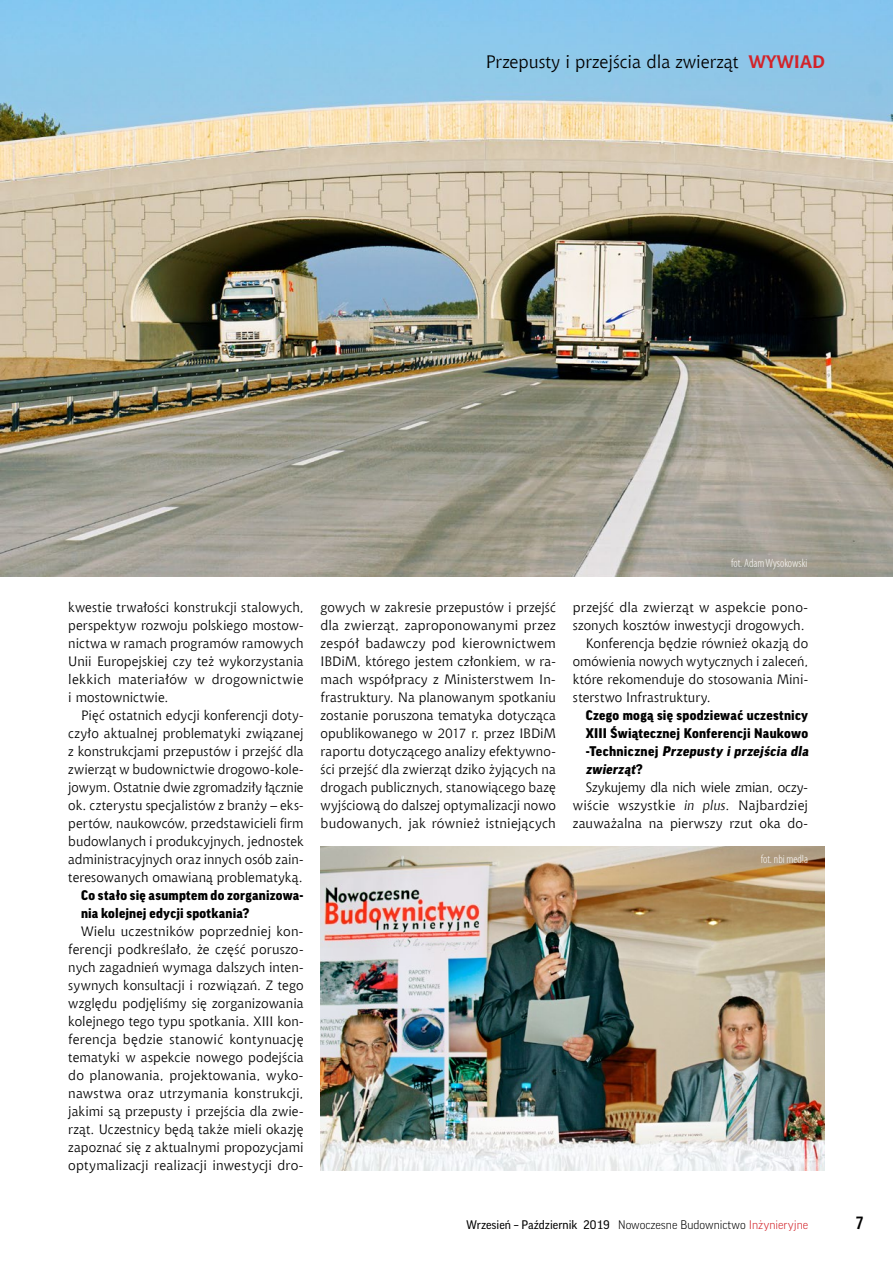
<style>
.page{position:relative;width:893px;height:1263px;background:#fff}
.page>*{position:absolute;margin:0;border:0;box-sizing:border-box;transform-origin:0 0}
.t1{font:18px "Chianti EU";color:#000}
.t2{font:700 18px "Aerton Cnd EFN";color:#000}
.t3{font:13.5px/18px "Chianti EU";letter-spacing:.01em;color:#000;text-align:justify}
.t4{font:900 13.5px/18px "Good Pro";letter-spacing:.02em;color:#000}
.t5{font:12px "Good Pro";color:#000}
.t6{font:300 condensed 12px "Myriad Pro";color:#fff}
.s1{font-weight:700;color:#d2232a}
.s2{font-style:italic}
.s3{font-weight:300}
.s4{font-weight:300;color:#d2232a}
</style>
<div class="page">
<img style="left:0;top:0;width:893px;height:576px">
<img style="left:321px;top:846px;width:504px;height:324px">
<h1 class="t1" style="left:486px;top:51px;width:277px">Przepusty i przejścia dla zwierząt <span class="s1">WYWIAD</span></h1>
<p class="t3" style="left:68px;top:598px;width:237px">kwestie trwałości konstrukcji stalowych, perspektyw rozwoju polskiego mostow&shy;nictwa w ramach programów ramowych Unii Europejskiej czy też wykorzystania lekkich materiałów w drogownictwie i mostownictwie.</p>
<p class="t3" style="left:68px;top:706px;width:237px;text-indent:13px">Pięć ostatnich edycji konferencji doty&shy;czyło aktualnej problematyki związanej z konstrukcjami przepustów i przejść dla zwierząt w budownictwie drogowo-kole&shy;jowym. Ostatnie dwie zgromadziły łącznie ok. czterystu specjalistów z branży – eks&shy;pertów, naukowców, przedstawicieli firm budowlanych i produkcyjnych, jednostek administracyjnych oraz innych osób zain&shy;teresowanych omawianą problematyką.</p>
<p class="t4" style="left:81px;top:886px;width:224px">Co stało się asumptem do zorganizowa&shy;nia kolejnej edycji spotkania?</p>
<p class="t3" style="left:68px;top:922px;width:237px;text-indent:13px">Wielu uczestników poprzedniej kon&shy;ferencji podkreślało, że część poruszo&shy;nych zagadnień wymaga dalszych inten&shy;sywnych konsultacji i rozwiązań. Z tego względu podjęliśmy się zorganizowania kolejnego tego typu spotkania. XIII kon&shy;ferencja będzie stanowić kontynuację tematyki w aspekcie nowego podejścia do planowania, projektowania, wyko&shy;nawstwa oraz utrzymania konstrukcji, jakimi są przepusty i przejścia dla zwie&shy;rząt. Uczestnicy będą także mieli okazję zapoznać się z aktualnymi propozycjami optymalizacji realizacji inwestycji dro-</p>
<p class="t6" style="left:731px;top:556px;width:78px">fot. Adam Wysokowski</p>
<p class="t3" style="left:321px;top:598px;width:237px">gowych w zakresie przepustów i przejść dla zwierząt, zaproponowanymi przez zespół badawczy pod kierownictwem IBDiM, którego jestem członkiem, w ra&shy;mach współpracy z Ministerstwem In&shy;frastruktury. Na planowanym spotkaniu zostanie poruszona tematyka dotycząca opublikowanego w 2017 r. przez IBDiM raportu dotyczącego analizy efektywno&shy;ści przejść dla zwierząt dziko żyjących na drogach publicznych, stanowiącego bazę wyjściową do dalszej optymalizacji nowo budowanych, jak również istniejących</p>
<p class="t3" style="left:573px;top:598px;width:237px">przejść dla zwierząt w aspekcie pono-</p>
<p class="t3" style="left:573px;top:616px;width:233px">szonych kosztów inwestycji drogowych.</p>
<p class="t3" style="left:586px;top:634px;width:224px">Konferencja będzie również okazją do</p>
<p class="t3" style="left:573px;top:652px;width:237px">omówienia nowych wytycznych i zaleceń,</p>
<p class="t3" style="left:573px;top:670px;width:237px">które rekomenduje do stosowania Mini-</p>
<p class="t3" style="left:573px;top:688px;width:139px">sterstwo Infrastruktury.</p>
<p class="t4" style="left:586px;top:706px;width:226px">Czego mogą się spodziewać uczestnicy<br>XIII Świątecznej Konferencji Naukowo -Te c h n i c z n ej <span class="s2">Przepusty i przejścia dla zwierząt</span>?</p>
<p class="t3" style="left:573px;top:778px;width:237px;text-indent:13px">Szykujemy dla nich wiele zmian, oczy&shy;wiście wszystkie <span class="s2">in plus</span>. Najbardziej zauważalna na pierwszy rzut oka do-</p>
<p class="t6" style="left:761px;top:852px;width:49px">fot. nbi med!a</p>
<p class="t5" style="left:466px;top:1218px;width:343px">Wrzesień – Październik 2019 <span class="s3">Nowoczesne Budownictwo</span> <span class="s4">Inżynieryjne</span></p>
<h1 class="t2" style="left:856px;top:1212px;width:10px">7</h1>
</div>
